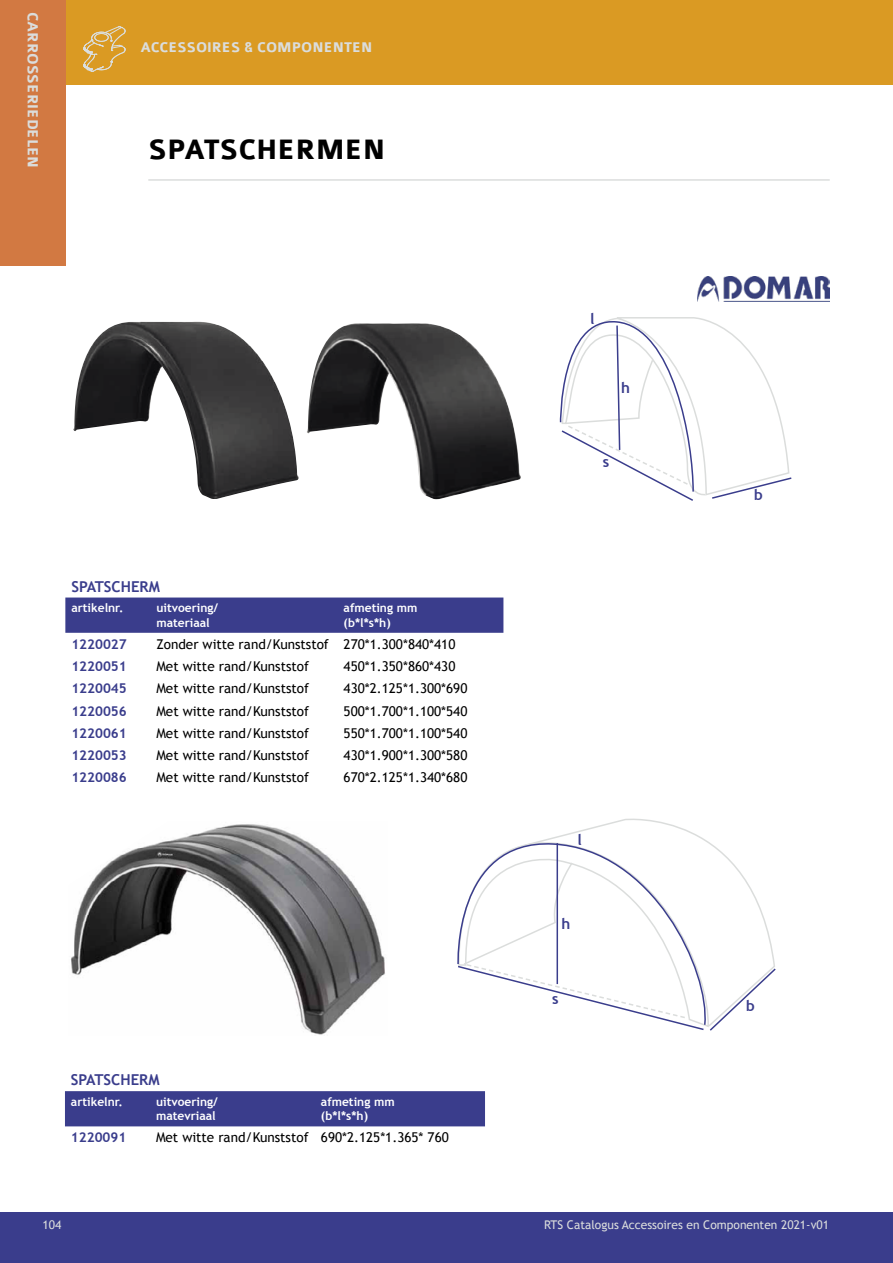
<style>
.page{position:relative;width:893px;height:1263px;background:#fff}
.page>*{position:absolute;margin:0;border:0;box-sizing:border-box;transform-origin:0 0}
.t1{font:700 30px "Colaborate";color:#000}
.t2{font:700 15.75px "Colaborate";color:#dbdddc}
.t3{font:700 15px "Trebuchet MS";color:#3a3d8c}
.t4{font:700 15px "Colaborate";color:#dbdddc}
.t5{font:13.5px "Trebuchet MS";color:#000}
.t6{font:700 13.5px "Trebuchet MS";color:#3a3d8c}
.t7{font:700 12px/14.4px "Trebuchet MS";color:#fff}
.t8{font:12px "Trebuchet MS";color:#dbdddc}
</style>
<div class="page">
<div style="left:0;top:1212px;width:893px;height:51px;background:#3a3d8c"></div>
<div style="left:0;top:0;width:893px;height:85px;background:#da9a23"></div>
<svg style="left:84px;top:26px;width:42px;height:46px"></svg>
<div style="left:65px;top:597px;width:438px;height:36px;background:#3a3d8c"></div>
<div style="left:0;top:0;width:66px;height:265px;background:#d27942"></div>
<img style="left:73px;top:321px;width:226px;height:178px">
<img style="left:307px;top:323px;width:214px;height:176px">
<svg style="left:559px;top:317px;width:233px;height:184px"></svg>
<div style="left:65px;top:1091px;width:420px;height:35px;background:#3a3d8c"></div>
<img style="left:71px;top:824px;width:314px;height:211px">
<svg style="left:547px;top:818px;width:184px;height:43px"></svg>
<svg style="left:687px;top:861px;width:89px;height:170px"></svg>
<svg style="left:457px;top:839px;width:253px;height:187px"></svg>
<hr style="left:557px;top:843px;width:1px;height:141px;background:#3a3d8c">
<hr style="left:148px;top:179px;width:682px;height:2px;background:#dbdddc">
<img style="left:697px;top:277px;width:132px;height:24px">
<p class="t2" style="left:41px;top:12px;width:158px;rotate:90deg">CARROSSERIEDELEN</p>
<p class="t4" style="left:140px;top:40px;width:233px">ACCESSOIRES &amp; COMPONENTEN</p>
<h1 class="t1" style="left:149px;top:134px;width:238px">SPATSCHERMEN</h1>
<p class="t3" style="left:71px;top:577px;width:90px">SPATSCHERM</p>
<p class="t7" style="left:71px;top:601px;width:54px">artikelnr.</p>
<p class="t7" style="left:156px;top:601px;width:63px">uitvoering/ materiaal</p>
<p class="t7" style="left:344px;top:601px;width:75px">afmeting mm (b*l*s*h)</p>
<p class="t6" style="left:71px;top:635px;width:57px">1220027</p>
<p class="t5" style="left:156px;top:636px;width:300px">Zonder witte rand/Kunststof 270*1.300*840*410</p>
<p class="t6" style="left:71px;top:657px;width:57px">1220051</p>
<p class="t5" style="left:156px;top:658px;width:154px">Met witte rand/Kunststof</p>
<p class="t5" style="left:344px;top:658px;width:113px">450*1.350*860*430</p>
<p class="t6" style="left:71px;top:679px;width:57px">1220045</p>
<p class="t5" style="left:156px;top:680px;width:154px">Met witte rand/Kunststof</p>
<p class="t5" style="left:344px;top:680px;width:125px">430*2.125*1.300*690</p>
<p class="t6" style="left:71px;top:703px;width:57px">1220056</p>
<p class="t5" style="left:156px;top:703px;width:154px">Met witte rand/Kunststof</p>
<p class="t5" style="left:344px;top:703px;width:125px">500*1.700*1.100*540</p>
<p class="t6" style="left:71px;top:724px;width:57px">1220061</p>
<p class="t5" style="left:156px;top:725px;width:154px">Met witte rand/Kunststof</p>
<p class="t5" style="left:344px;top:725px;width:125px">550*1.700*1.100*540</p>
<p class="t6" style="left:71px;top:746px;width:57px">1220053</p>
<p class="t5" style="left:156px;top:747px;width:154px">Met witte rand/Kunststof</p>
<p class="t5" style="left:344px;top:747px;width:125px">430*1.900*1.300*580</p>
<p class="t6" style="left:71px;top:768px;width:57px">1220086</p>
<p class="t5" style="left:156px;top:769px;width:154px">Met witte rand/Kunststof</p>
<p class="t5" style="left:344px;top:769px;width:125px">670*2.125*1.340*680</p>
<p class="t3" style="left:71px;top:1070px;width:90px">SPATSCHERM</p>
<p class="t7" style="left:71px;top:1094px;width:54px">artikelnr.</p>
<p class="t7" style="left:156px;top:1094px;width:63px">uitvoering/ matevriaal</p>
<p class="t7" style="left:321px;top:1094px;width:75px">afmeting mm (b*l*s*h)</p>
<p class="t6" style="left:71px;top:1129px;width:57px">1220091</p>
<p class="t5" style="left:156px;top:1129px;width:294px">Met witte rand/Kunststof 690*2.125*1.365* 760</p>
<p class="t3" style="left:590px;top:309px;width:6px">l</p>
<p class="t3" style="left:621px;top:378px;width:10px">h</p>
<p class="t3" style="left:603px;top:453px;width:8px">s</p>
<p class="t3" style="left:577px;top:831px;width:6px">l</p>
<p class="t3" style="left:561px;top:914px;width:10px">h</p>
<p class="t3" style="left:552px;top:989px;width:8px">s</p>
<p class="t3" style="left:754px;top:486px;width:10px">b</p>
<p class="t3" style="left:746px;top:996px;width:10px">b</p>
<p class="t8" style="left:43px;top:1218px;width:20px">104</p>
<p class="t8" style="left:544px;top:1218px;width:287px">RTS Catalogus Accessoires en Componenten 2021-v01</p>
</div>
